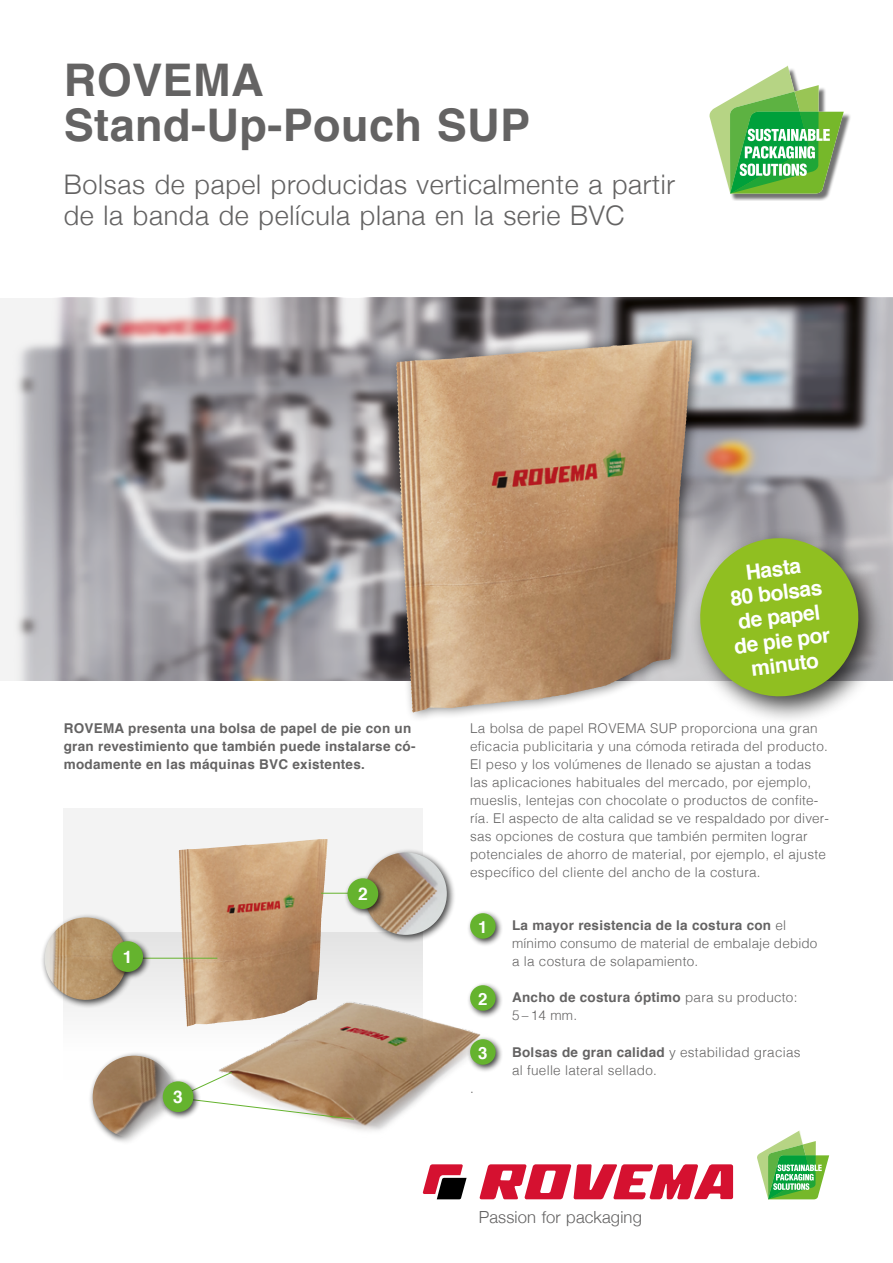
<style>
.page{position:relative;width:893px;height:1263px;background:#fff}
.page>*{position:absolute;margin:0;border:0;box-sizing:border-box;transform-origin:0 0}
.HL_HelvNeue_Light_24{font:700 45px/45px "Helvetica";letter-spacing:.01em;color:#646363}
.HL_HelvNeue_Light_24-2{font:300 27px/31.5px "Helvetica Neue";letter-spacing:.025em;color:#646363}
.Marginalspalte_9_11{font:700 21px/24px "Helvetica";color:#fff;text-align:center}
.Marginalspalte_9_11-2{font:700 17.4px "Helvetica";color:#fff}
.Marginalspalte_9_11-3{font:700 16.8px "Helvetica";color:#fff}
._010_Headline{font:300 16.65px "Helvetica Neue";letter-spacing:.01em;color:#646363}
.Copytext_10_14{font:300 13.5px/18px "Helvetica";letter-spacing:.02em;color:#646363}
.Copytext_10_14-2{font:700 13.5px/18px "Helvetica";letter-spacing:.02em;color:#646363}
.s1{font-weight:700}
</style>
<div class="page">
<svg style="left:64px;top:931px;width:359px;height:96px"></svg>
<svg style="left:64px;top:808px;width:359px;height:123px;fill:#f3f3f3"></svg>
<svg style="left:757px;top:1131px;width:72px;height:68px"></svg>
<svg style="left:479px;top:1164px;width:254px;height:35px"></svg>
<svg style="left:423px;top:1164px;width:44px;height:35px"></svg>
<img style="left:0;top:298px;width:893px;height:382px">
<div style="left:711px;top:67px;width:140px;height:134px;background:#000;opacity:.55"></div>
<svg style="left:709px;top:66px;width:135px;height:128px"></svg>
<div style="left:389px;top:329px;width:317px;height:394px;background:#000;opacity:.5"></div>
<img style="left:396px;top:340px;width:295px;height:73px">
<div style="left:688px;top:527px;width:198px;height:198px;background:#000;opacity:.75"></div>
<svg style="left:695px;top:533px;width:168px;height:168px"></svg>
<img style="left:179px;top:839px;width:148px;height:36px">
<img style="left:188px;top:984px;width:293px;height:147px">
<hr style="left:117px;top:958px;width:100px;height:1px;background:#65b32e">
<div style="left:40px;top:913px;width:96px;height:96px;background:#000;opacity:.75"></div>
<img style="left:45px;top:917px;width:82px;height:83px;border-radius:41px">
<hr style="left:321px;top:893px;width:59px;height:1px;background:#65b32e">
<div style="left:360px;top:848px;width:96px;height:96px;background:#000;opacity:.75"></div>
<img style="left:364px;top:852px;width:83px;height:83px;border-radius:41px">
<svg style="left:188px;top:1072px;width:167px;height:48px"></svg>
<div style="left:88px;top:1051px;width:96px;height:95px;background:#000;opacity:.75"></div>
<img style="left:93px;top:1056px;width:82px;height:82px;border-radius:41px">
<div style="left:109px;top:938px;width:42px;height:42px;background:#000;opacity:.75"></div>
<div style="left:112px;top:941px;width:31px;height:31px;background:#65b32e;border-radius:50%"></div>
<div style="left:344px;top:875px;width:42px;height:42px;background:#000;opacity:.75"></div>
<div style="left:347px;top:878px;width:31px;height:31px;background:#65b32e;border-radius:50%"></div>
<div style="left:159px;top:1078px;width:42px;height:42px;background:#000;opacity:.75"></div>
<div style="left:163px;top:1081px;width:30px;height:31px;background:#65b32e;border-radius:50%"></div>
<div style="left:466px;top:910px;width:37px;height:37px;background:#000;opacity:.75"></div>
<div style="left:470px;top:913px;width:26px;height:26px;background:#65b32e;border-radius:50%"></div>
<div style="left:466px;top:982px;width:37px;height:37px;background:#000;opacity:.75"></div>
<div style="left:470px;top:985px;width:26px;height:26px;background:#65b32e;border-radius:50%"></div>
<div style="left:466px;top:1036px;width:37px;height:37px;background:#000;opacity:.75"></div>
<div style="left:470px;top:1039px;width:26px;height:26px;background:#65b32e;border-radius:50%"></div>
<p class="HL_HelvNeue_Light_24" style="left:64px;top:58px;width:468px">ROVEMA<br>Stand-Up-Pouch SUP</p>
<p class="HL_HelvNeue_Light_24-2" style="left:64px;top:166px;width:613px">Bolsas de papel producidas verticalmente a partir de la banda de película plana en la serie BVC</p>
<p class="Marginalspalte_9_11" style="left:724px;top:563px;width:98px;rotate:-7deg">Hasta<br>80 bolsas de papel de pie por minuto</p>
<p class="Copytext_10_14-2" style="left:64px;top:719px;width:353px">ROVEMA presenta una bolsa de papel de pie con un gran revestimiento que también puede instalarse có&shy;modamente en las máquinas BVC existentes.</p>
<p class="Marginalspalte_9_11-2" style="left:123px;top:942px;width:11px">1</p>
<p class="Marginalspalte_9_11-2" style="left:173px;top:1083px;width:11px">3</p>
<p class="Marginalspalte_9_11-2" style="left:358px;top:879px;width:11px">2</p>
<p class="Copytext_10_14" style="left:470px;top:718px;width:360px">La bolsa de papel ROVEMA SUP proporciona una gran eficacia publicitaria y una cómoda retirada del producto.<br>El peso y los volúmenes de llenado se ajustan a todas las aplicaciones habituales del mercado, por ejemplo, mueslis, lentejas con chocolate o productos de confite&shy;ría. El aspecto de alta calidad se ve respaldado por diver&shy;sas opciones de costura que también permiten lograr potenciales de ahorro de material, por ejemplo, el ajuste específico del cliente del ancho de la costura.</p>
<p class="Marginalspalte_9_11-3" style="left:478px;top:913px;width:11px">1</p>
<p class="Copytext_10_14" style="left:512px;top:915px;width:307px"><span class="s1">La mayor resistencia de la costura con</span> el mínimo consumo de material de embalaje debido a la costura de solapamiento.</p>
<p class="Marginalspalte_9_11-3" style="left:478px;top:985px;width:11px">2</p>
<p class="Copytext_10_14" style="left:512px;top:987px;width:287px"><span class="s1">Ancho de costura óptimo</span> para su producto:<br>5 – 14 mm.</p>
<p class="Marginalspalte_9_11-3" style="left:478px;top:1039px;width:11px">3</p>
<p class="Copytext_10_14" style="left:512px;top:1042px;width:290px"><span class="s1">Bolsas de gran calidad</span> y estabilidad gracias al fuelle lateral sellado.</p>
<p class="Copytext_10_14" style="left:470px;top:1078px;width:5px">.</p>
<p class="_010_Headline" style="left:479px;top:1203px;width:165px">Passion for packaging</p>
</div>
